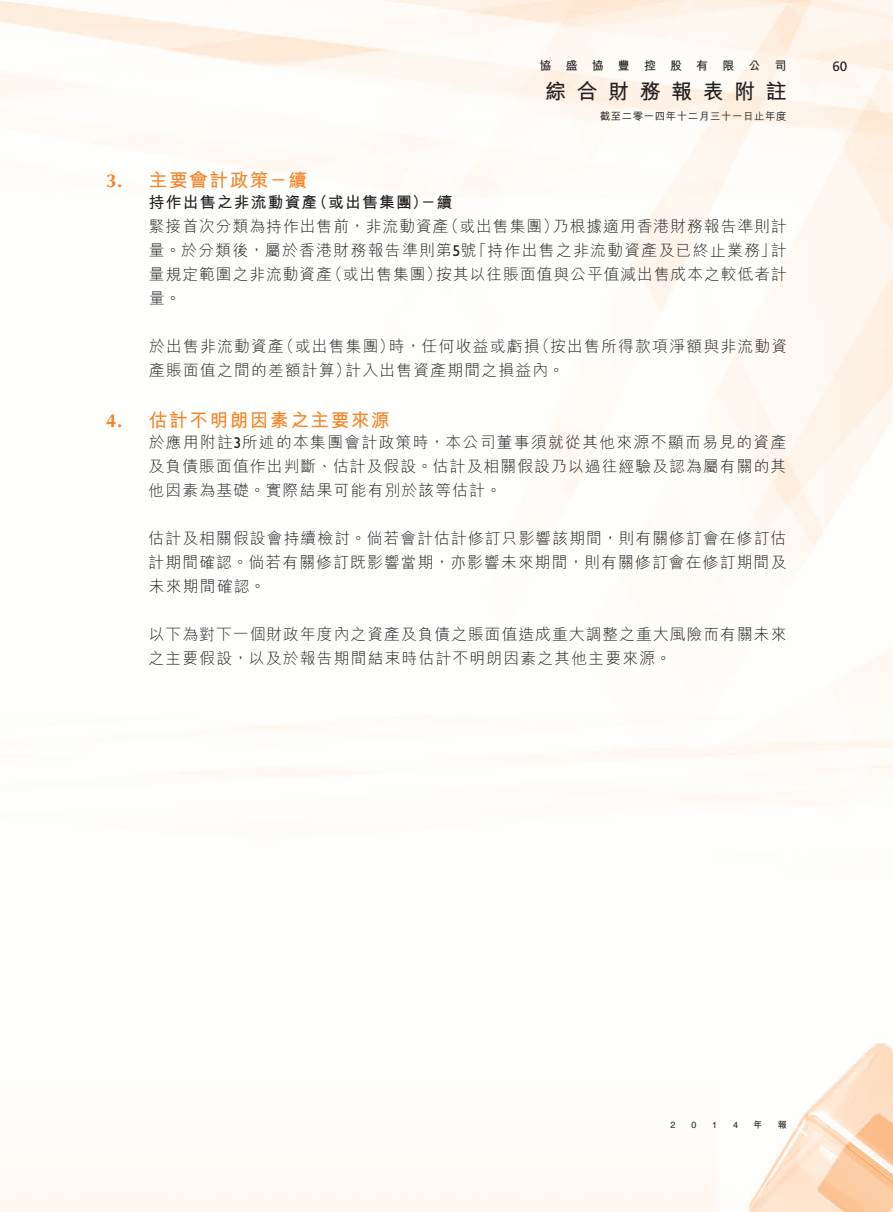
<style>
.page{position:relative;width:893px;height:1212px;background:#fff}
.page>*{position:absolute;margin:0;border:0;box-sizing:border-box;transform-origin:0 0}
.t1{font:700 21px "M Hei HK";letter-spacing:.5em;color:#231f20}
.t2{font:700 18.75px "M Hei HK";letter-spacing:.08em;color:#f58427}
.t3{font:700 18.75px "Optima LT Std";color:#f58427}
.t4{font:300 15.75px/24px "M Hei HK";letter-spacing:.075em;color:#231f20}
.t5{font:700 15.75px "M Hei HK";letter-spacing:.08em;color:#231f20}
.t6{font:13.5px "Frutiger LT Std";color:#231f20}
.t7{font:700 12px "M Hei HK";letter-spacing:1.175em;color:#231f20}
.t8{font:500 10.5px "M Hei HK";letter-spacing:.05em;color:#231f20}
.t9{font:9px "Helvetica";color:#231f20}
.t10{font:700 9px "M Hei HK";color:#231f20}
.s1{font-family:"Gill Sans Std";font-weight:400}
</style>
<div class="page">
<img style="left:0;top:0;width:893px;height:1212px">
<p class="t3" style="left:106px;top:170px;width:18px">3.</p>
<p class="t3" style="left:106px;top:410px;width:18px">4.</p>
<p class="t7" style="left:540px;top:57px;width:249px">協盛協豐控股有限公司</p>
<p class="t2" style="left:149px;top:166px;width:160px">主要會計政策－續</p>
<p class="t5" style="left:149px;top:191px;width:170px">持作出售之非流動資產</p>
<p class="t5" style="left:312px;top:191px;width:142px">（或出售集團－）續</p>
<h1 class="t1" style="left:545px;top:76px;width:243px">綜合財務報表附註</h1>
<p class="t8" style="left:600px;top:108px;width:188px">截至二零一四年十二月三十一日止年度</p>
<p class="t4" style="left:149px;top:214px;width:301px">緊接首次分類為持作出售前，非流動資產</p>
<p class="t4" style="left:443px;top:214px;width:117px">（或出售集團）</p>
<p class="t4" style="left:553px;top:214px;width:235px">乃根據適用香港財務報告準則計</p>
<p class="t4" style="left:436px;top:238px;width:352px;text-indent:-287px">量。於分類後，屬於香港財務報告準則第號<span class="s1">5<br></span>按其以往賬面值與公平值減出售成本之較低者計</p>
<p class="t4" style="left:471px;top:238px;width:306px">「持作出售之非流動資產及已終止業務」</p>
<p class="t4" style="left:771px;top:238px;width:17px">計</p>
<p class="t4" style="left:327px;top:262px;width:117px">（或出售集團）</p>
<p class="t4" style="left:149px;top:262px;width:185px">量規定範圍之非流動資產量。</p>
<p class="t4" style="left:278px;top:334px;width:118px">（或出售集團）</p>
<p class="t4" style="left:534px;top:334px;width:255px">（按出售所得款項淨額與非流動資</p>
<p class="t4" style="left:149px;top:334px;width:136px">於出售非流動資產</p>
<p class="t4" style="left:389px;top:334px;width:152px">時，任何收益或虧損</p>
<p class="t4" style="left:149px;top:358px;width:203px">產賬面值之間的差額計算）</p>
<p class="t2" style="left:149px;top:406px;width:243px">估計不明朗因素之主要來源</p>
<p class="t4" style="left:346px;top:358px;width:220px">計入出售資產期間之損益內。</p>
<p class="t4" style="left:149px;top:430px;width:639px;text-align:justify">於應用附註<span class="s1">3</span>所述的本集團會計政策時，本公司董事須就從其他來源不顯而易見的資產及負債賬面值作出判斷、估計及假設。估計及相關假設乃以過往經驗及認為屬有關的其他因素為基礎。實際結果可能有別於該等估計。</p>
<p class="t4" style="left:148px;top:526px;width:640px;text-align:justify">估計及相關假設會持續檢討。倘若會計估計修訂只影響該期間，則有關修訂會在修訂估計期間確認。倘若有關修訂既影響當期，亦影響未來期間，則有關修訂會在修訂期間及未來期間確認。</p>
<p class="t4" style="left:149px;top:622px;width:639px">以下為對下一個財政年度內之資產及負債之賬面值造成重大調整之重大風險而有關未來之主要假設，以及於報告期間結束時估計不明朗因素之其他主要來源。</p>
<p class="t6" style="left:832px;top:58px;width:17px">60</p>
<p class="t9" style="left:670px;top:1118px;width:7px">2</p>
<p class="t9" style="left:691px;top:1118px;width:7px">0</p>
<p class="t9" style="left:712px;top:1118px;width:7px">1</p>
<p class="t9" style="left:733px;top:1118px;width:7px">4</p>
<p class="t10" style="left:753px;top:1118px;width:10px">年</p>
<p class="t10" style="left:778px;top:1118px;width:10px">報</p>
</div>
